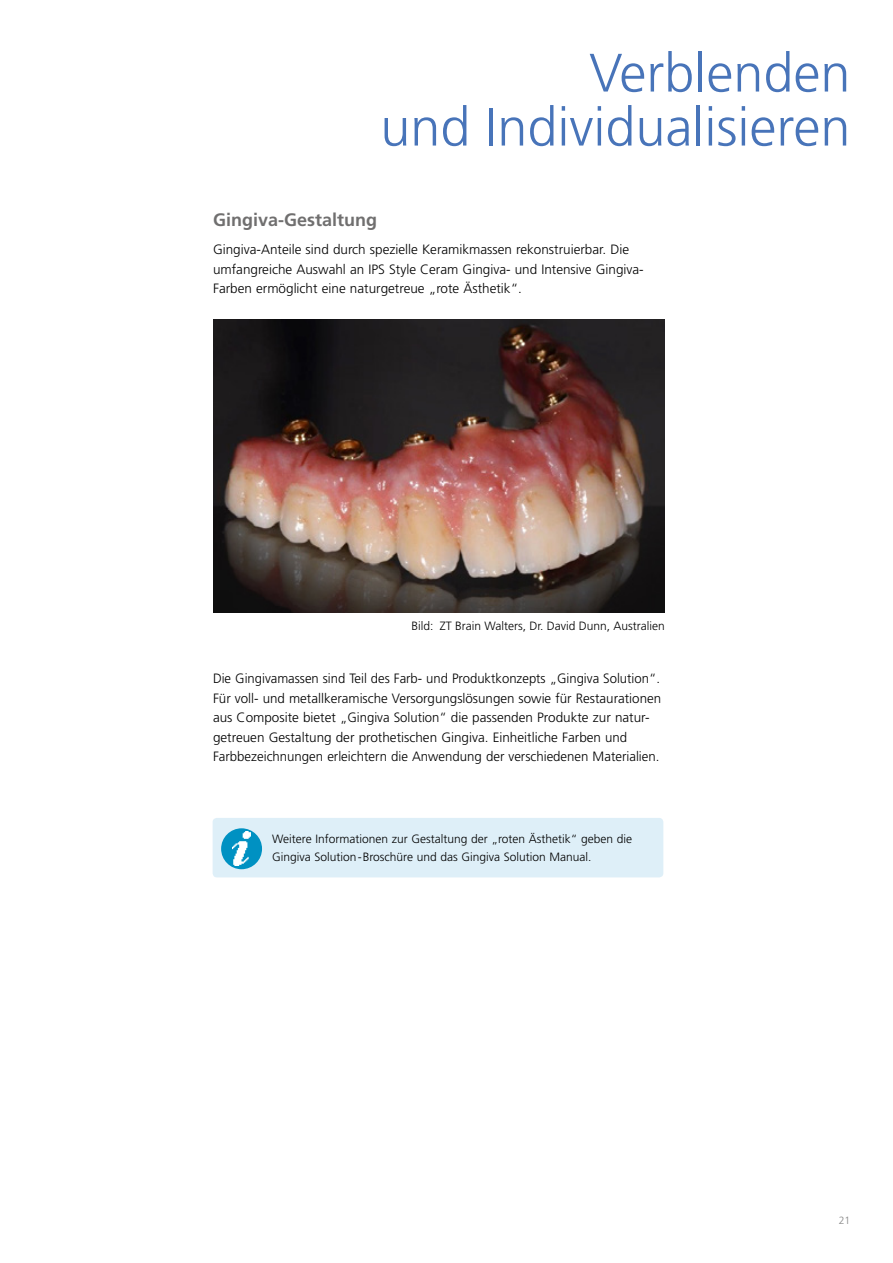
<style>
.page{position:relative;width:893px;height:1263px;background:#fff}
.page>*{position:absolute;margin:0;border:0;box-sizing:border-box;transform-origin:0 0}
.t1{font:300 54px/54px "Frutiger";color:#4874b9;text-align:right}
.t2{font:700 18px "Frutiger";color:#706f6f}
.t3{font:300 13.5px/19.5px "Frutiger";color:#000}
.t4{font:300 12px/18px "Frutiger";color:#000}
.t5{font:300 10.5px "Frutiger";color:#878787}
</style>
<div class="page">
<div style="left:213px;top:818px;width:450px;height:59px;background:#deeff8;border-radius:4px"></div>
<div style="left:221px;top:828px;width:41px;height:41px;background:#0091c2;border-radius:50%"></div>
<img style="left:233px;top:832px;width:17px;height:34px">
<img style="left:213px;top:320px;width:452px;height:292px">
<h1 class="t1" style="left:380px;top:47px;width:472px">Verblenden<br>und Individualisieren</h1>
<h2 class="t2" style="left:213px;top:209px;width:166px">Gingiva-Gestaltung</h2>
<p class="t3" style="left:213px;top:240px;width:431px">Gingiva-Anteile sind durch spezielle Keramikmassen rekonstruierbar. Die umfangreiche Auswahl an IPS Style Ceram Gingiva- und Intensive Gingiva-<br>Farben ermöglicht eine naturgetreue „rote Ästhetik“.</p>
<p class="t4" style="left:411px;top:617px;width:255px">Bild: ZT Brain Walters, Dr. David Dunn, Australien</p>
<p class="t3" style="left:213px;top:669px;width:450px">Die Gingivamassen sind Teil des Farb- und Produktkonzepts „Gingiva Solution“.<br>Für voll- und metallkeramische Versorgungslösungen sowie für Restaurationen aus Composite bietet „Gingiva Solution“ die passenden Produkte zur natur&shy;getreuen Gestaltung der prothetischen Gingiva. Einheitliche Farben und Farbbezeichnungen erleichtern die Anwendung der verschiedenen Materialien.</p>
<p class="t4" style="left:272px;top:830px;width:362px">Weitere Informationen zur Gestaltung der „roten Ästhetik“ geben die<br>Gingiva Solution - Broschüre und das Gingiva Solution Manual.</p>
<p class="t5" style="left:839px;top:1214px;width:13px">21</p>
</div>
